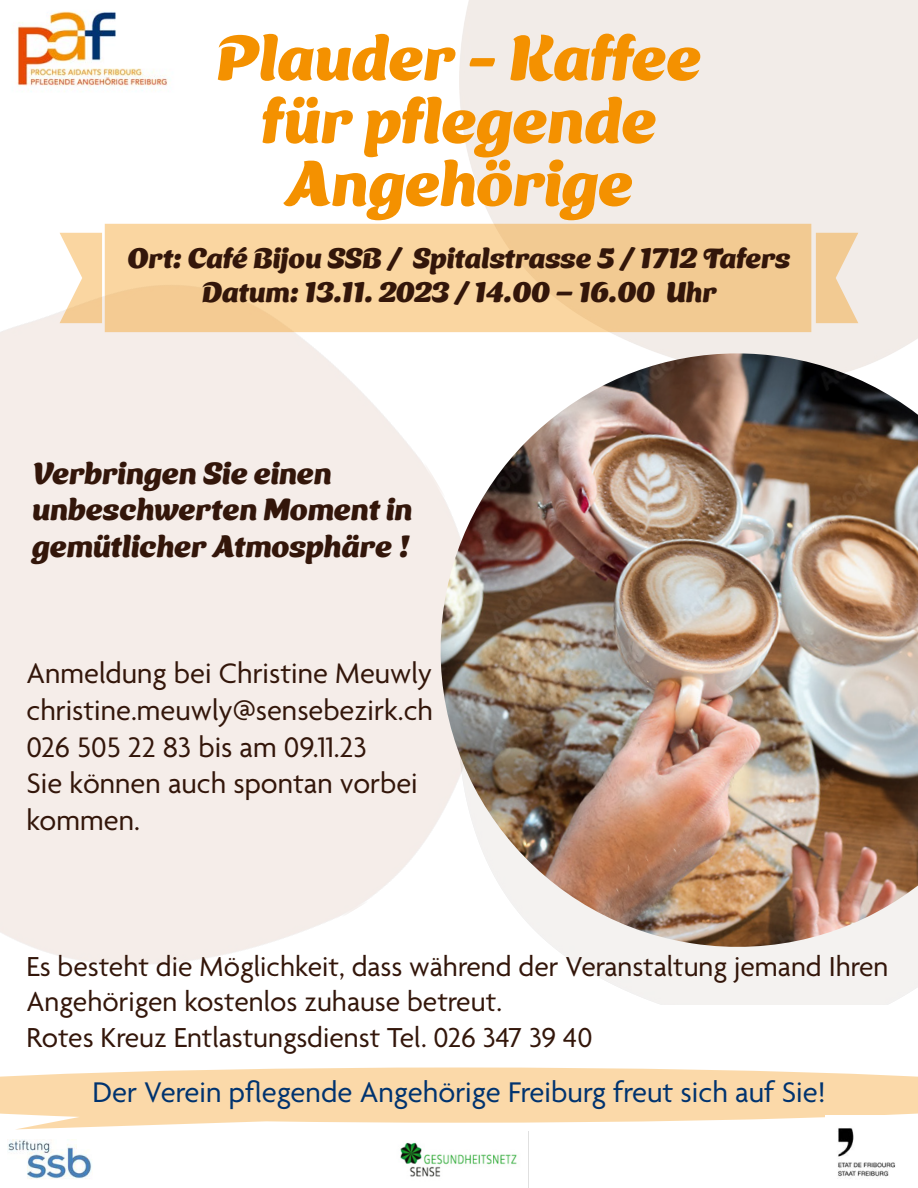
<style>
.page{position:relative;width:918px;height:1188px;background:#fff}
.page>*{position:absolute;margin:0;border:0;box-sizing:border-box;transform-origin:0 0}
.t1{font:62.85px/62.8px "Ice Cream Slant";color:#f49100;text-align:center}
.t2{font:30.75px "Agenda";color:#00336f}
.t3{font:30.6px/36.8px "Agenda";color:#33160a}
.t4{font:30.6px/36.8px "Ice Cream Slant";color:#33160a}
.t5{font:29.7px/35.5px "Agenda";color:#33160a}
.t6{font:28.2px/33.9px "Ice Cream Slant";color:#33160a;text-align:center}
</style>
<div class="page">
<svg style="left:60px;top:224px;width:798px;height:108px;background:#f6d29f"></svg>
<svg style="left:0;top:1068px;width:918px;height:61px;background:#fbdeb6"></svg>
<img style="left:17px;top:11px;width:151px;height:81px">
<img style="left:419px;top:353px;width:499px;height:615px">
<img style="left:8px;top:1140px;width:84px;height:39px">
<img style="left:400px;top:1142px;width:117px;height:35px">
<img style="left:826px;top:1116px;width:81px;height:63px">
<h1 class="t1" style="left:217px;top:20px;width:486px">Plauder - Kaffee für pflegende<br>Angehörige</h1>
<p class="t6" style="left:128px;top:239px;width:664px">Ort: Café Bijou SSB / Spitalstrasse 5 / 1712 Tafers<br>Datum: 13.11. 2023 / 14.00 – 16.00 Uhr</p>
<p class="t4" style="left:32px;top:452px;width:382px">Verbringen Sie einen unbeschwerten Moment in gemütlicher Atmosphäre !</p>
<p class="t3" style="left:26px;top:657px;width:408px">Anmeldung bei Christine Meuwly christine.meuwly@sensebezirk.ch<br>026 505 22 83 bis am 09.11.23<br>Sie können auch spontan vorbei kommen.</p>
<p class="t5" style="left:26px;top:950px;width:864px">Es besteht die Möglichkeit, dass während der Veranstaltung jemand Ihren<br>Angehörigen kostenlos zuhause betreut.<br>Rotes Kreuz Entlastungsdienst Tel. 026 347 39 40</p>
<p class="t2" style="left:92px;top:1076px;width:735px">Der Verein pflegende Angehörige Freiburg freut sich auf Sie!</p>
</div>
